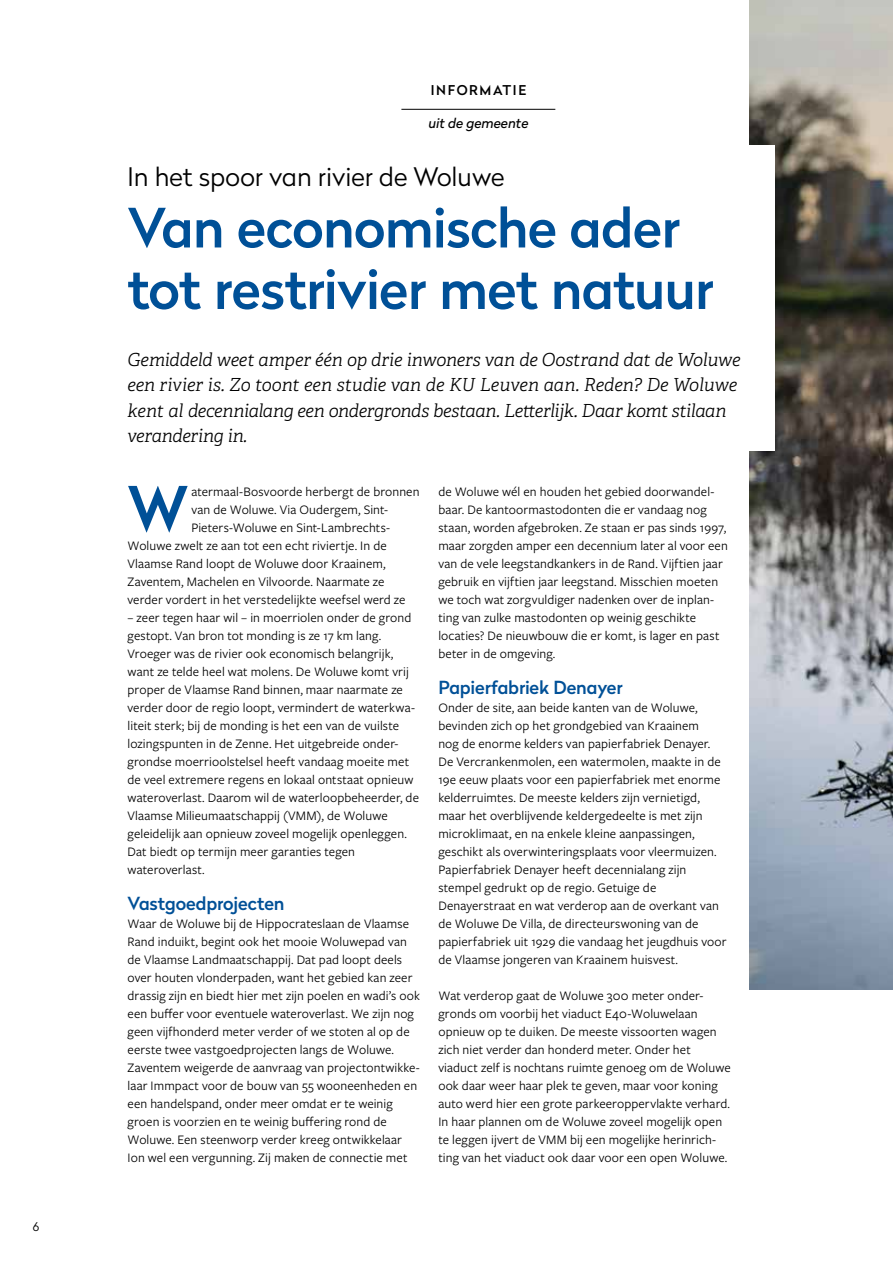
<style>
.page{position:relative;width:893px;height:1263px;background:#fff}
.page>*{position:absolute;margin:0;border:0;box-sizing:border-box;transform-origin:0 0}
.t1{font:500 62.55px "Radikal";color:#005097}
.t2{font:500 54px/61.5px "Radikal";letter-spacing:-.015em;color:#005097}
.t3{font:300 25.5px "Radikal";color:#000}
.t4{font:italic 300 18px/25.5px "Adelle";letter-spacing:-.015em;color:#000}
.t5{font:500 18px "Radikal";letter-spacing:-.01em;color:#005097}
.t6{font:13.5px/18px "Freight Sans Pro";letter-spacing:.01em;color:#000}
.t7{font:italic 13.5px "Radikal";color:#000}
.t8{font:500 13.5px "Radikal";letter-spacing:.12em;color:#000}
.t9{font:300 12px "Radikal";color:#000}
</style>
<div class="page">
<img style="left:749px;top:0;width:144px;height:989px">
<hr style="left:401px;top:109px;width:154px;height:1px;background:#000">
<div style="left:106px;top:146px;width:668px;height:305px;background:#fff"></div>
<p class="t9" style="left:33px;top:1218px;width:8px">6</p>
<p class="t8" style="left:431px;top:81px;width:97px">INFORMATIE</p>
<p class="t7" style="left:428px;top:113px;width:102px">uit de gemeente</p>
<h3 class="t3" style="left:128px;top:159px;width:378px">In het spoor van rivier de Woluwe</h3>
<h2 class="t2" style="left:128px;top:196px;width:588px">Van economische ader tot restrivier met natuur</h2>
<h3 class="t4" style="left:128px;top:347px;width:614px">Gemiddeld weet amper één op drie inwoners van de Oostrand dat de Woluwe een rivier is. Zo toont een studie van de KU Leuven aan. Reden? De Woluwe kent al decennialang een ondergronds bestaan. Letterlijk. Daar komt stilaan verandering in.</h3>
<h1 class="t1" style="left:128px;top:464px;width:62px">W</h1>
<p class="t6" style="left:191px;top:482px;width:230px">atermaal-Bosvoorde herbergt de bronnen</p>
<p class="t6" style="left:438px;top:482px;width:291px">de Woluwe wél en houden het gebied doorwandel&shy;baar. De kantoormastodonten die er vandaag nog staan, worden afgebroken. Ze staan er pas sinds 1997, maar zorgden amper een decennium later al voor een van de vele leegstandkankers in de Rand. Vijftien jaar gebruik en vijftien jaar leegstand. Misschien moeten we toch wat zorgvuldiger nadenken over de inplan&shy;ting van zulke mastodonten op weinig geschikte locaties? De nieuwbouw die er komt, is lager en past beter in de omgeving.</p>
<h3 class="t5" style="left:438px;top:674px;width:186px">Papierfabriek Denayer</h3>
<p class="t6" style="left:438px;top:698px;width:290px">Onder de site, aan beide kanten van de Woluwe, bevinden zich op het grondgebied van Kraainem<br>nog de enorme kelders van papierfabriek Denayer.<br>De Vercrankenmolen, een watermolen, maakte in de 19e eeuw plaats voor een papierfabriek met enorme kelderruimtes. De meeste kelders zijn vernietigd, maar het overblijvende keldergedeelte is met zijn microklimaat, en na enkele kleine aanpassingen, geschikt als overwinteringsplaats voor vleermuizen.<br>Papierfabriek Denayer heeft decennialang zijn stempel gedrukt op de regio. Getuige de Denayerstraat en wat verderop aan de overkant van de Woluwe De Villa, de directeurswoning van de papierfabriek uit 1929 die vandaag het jeugdhuis voor de Vlaamse jongeren van Kraainem huisvest.</p>
<p class="t6" style="left:438px;top:986px;width:294px">Wat verderop gaat de Woluwe 300 meter onder&shy;gronds om voorbij het viaduct E40-Woluwelaan opnieuw op te duiken. De meeste vissoorten wagen zich niet verder dan honderd meter. Onder het viaduct zelf is nochtans ruimte genoeg om de Woluwe ook daar weer haar plek te geven, maar voor koning auto werd hier een grote parkeeroppervlakte verhard.<br>In haar plannen om de Woluwe zoveel mogelijk open te leggen ijvert de VMM bij een mogelijke herinrich&shy;ting van het viaduct ook daar voor een open Woluwe.</p>
<p class="t6" style="left:191px;top:500px;width:198px">van de Woluwe. Via Oudergem, Sint-</p>
<p class="t6" style="left:191px;top:518px;width:200px">Pieters-Woluwe en Sint-Lambrechts-</p>
<p class="t6" style="left:128px;top:536px;width:261px">Woluwe zwelt ze aan tot een echt riviertje. In de</p>
<p class="t6" style="left:128px;top:554px;width:260px">Vlaamse Rand loopt de Woluwe door Kraainem,</p>
<p class="t6" style="left:128px;top:572px;width:258px">Zaventem, Machelen en Vilvoorde. Naarmate ze</p>
<p class="t6" style="left:128px;top:590px;width:279px">verder vordert in het verstedelijkte weefsel werd ze</p>
<p class="t6" style="left:128px;top:608px;width:293px">– zeer tegen haar wil – in moerriolen onder de grond gestopt. Van bron tot monding is ze 17 km lang.<br>Vroeger was de rivier ook economisch belangrijk, want ze telde heel wat molens. De Woluwe komt vrij proper de Vlaamse Rand binnen, maar naarmate ze verder door de regio loopt, vermindert de waterkwa&shy;liteit sterk; bij de monding is het een van de vuilste lozingspunten in de Zenne. Het uitgebreide onder&shy;grondse moerrioolstelsel heeft vandaag moeite met de veel extremere regens en lokaal ontstaat opnieuw wateroverlast. Daarom wil de waterloopbeheerder, de Vlaamse Milieumaatschappij (VMM), de Woluwe geleidelijk aan opnieuw zoveel mogelijk openleggen.<br>Dat biedt op termijn meer garanties tegen wateroverlast.</p>
<h3 class="t5" style="left:128px;top:890px;width:158px">Vastgoedprojecten</h3>
<p class="t6" style="left:128px;top:914px;width:294px">Waar de Woluwe bij de Hippocrateslaan de Vlaamse Rand induikt, begint ook het mooie Woluwepad van de Vlaamse Landmaatschappij. Dat pad loopt deels over houten vlonderpaden, want het gebied kan zeer drassig zijn en biedt hier met zijn poelen en wadi’s ook een buffer voor eventuele wateroverlast. We zijn nog geen vijfhonderd meter verder of we stoten al op de eerste twee vastgoedprojecten langs de Woluwe.<br>Zaventem weigerde de aanvraag van projectontwikke&shy;laar Immpact voor de bouw van 55 wooneenheden en een handelspand, onder meer omdat er te weinig groen is voorzien en te weinig buffering rond de Woluwe. Een steenworp verder kreeg ontwikkelaar Ion wel een vergunning. Zij maken de connectie met</p>
</div>
